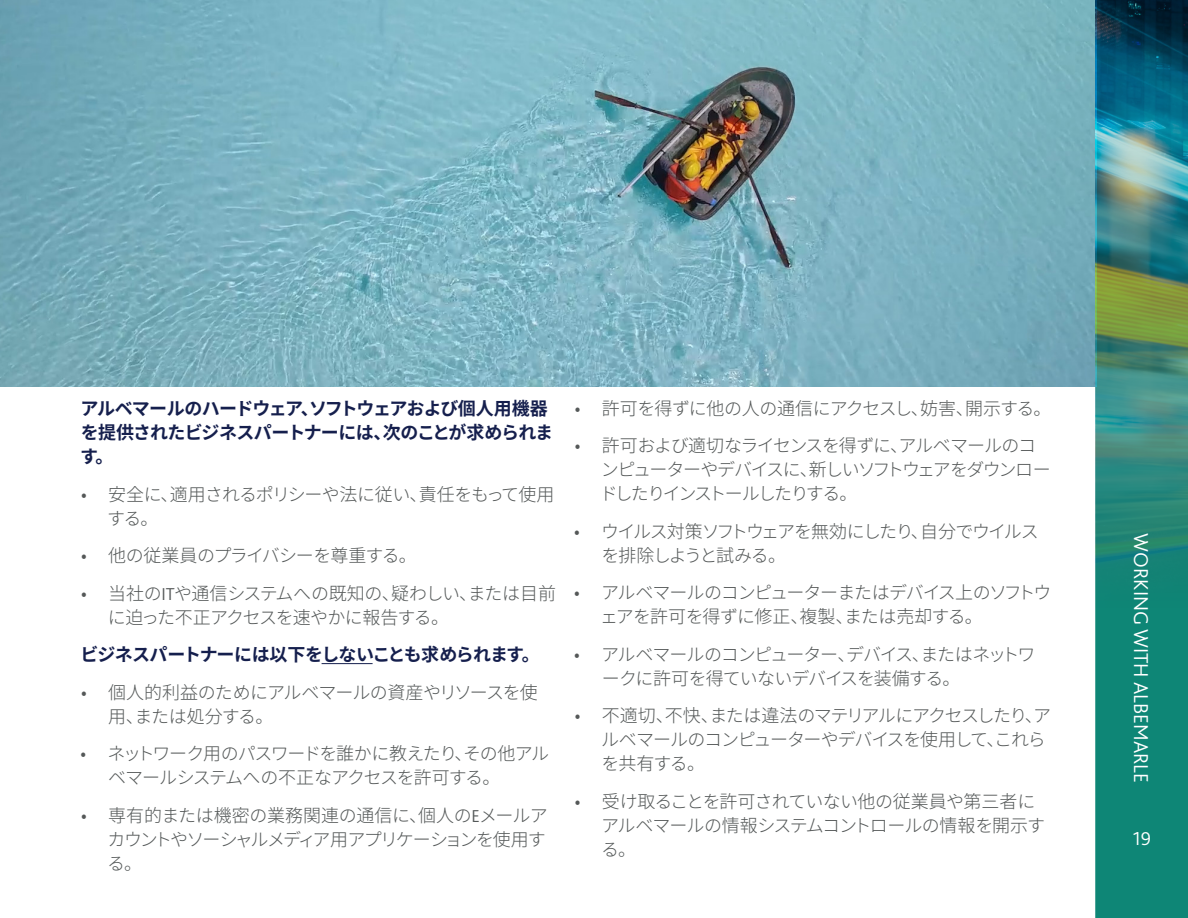
<style>
.page{position:relative;width:1188px;height:918px;background:#fff}
.page>*{position:absolute;margin:0;border:0;box-sizing:border-box;transform-origin:0 0}
.t1{font:300 21px "Bliss";color:#fff}
.t2{font:300 19.5px "Bliss";color:#fff}
.t3{font:300 18px/24px "Noto Sans CJ Kjp";letter-spacing:-.06em;color:#545858}
.t4{font:300 18px/24px "Noto Sans CJ Kjp";letter-spacing:-.08em;color:#545858}
.t5{font:700 18px/24px "Noto Sans CJ Kjp";letter-spacing:-.045em;color:#151f4d}
.t6{font:300 18px/24px "Noto Sans CJ Kjp";letter-spacing:-.04em;color:#545858}
.t7{font:300 18px/24px "Noto Sans CJ Kjp";letter-spacing:-.035em;color:#545858}
.t8{font:300 18px/24px "Noto Sans CJ Kjp";letter-spacing:-.03em;color:#545858}
.t9{font:300 18px "Noto Sans CJ Kjp";letter-spacing:-.025em;color:#545858}
.s1{font-family:"Bliss"}
</style>
<div class="page">
<div style="left:1096px;top:0;width:92px;height:918px;background:#0e8676"></div>
<img style="left:1096px;top:0;width:92px;height:562px">
<img style="left:0;top:0;width:1097px;height:387px">
<hr style="left:322px;top:663px;width:51px;height:1px;background:#151f4d">
<p class="t5" style="left:80px;top:397px;width:475px">アルベマールのハードウェア、ソフトウェアおよび個人用機器を提供されたビジネスパートナーには、次のことが求められます。</p>
<p class="t6" style="left:107px;top:482px;width:449px;text-indent:-26px">• 安全に、適用されるポリシーや法に従い、責任をもって使用する。</p>
<p class="t3" style="left:81px;top:544px;width:337px">• 他の従業員のプライバシーを尊重する。</p>
<p class="t8" style="left:108px;top:581px;width:450px;text-indent:-27px">• 当社の<span class="s1">IT</span>や通信システムへの既知の、疑わしい、または目前に迫った不正アクセスを速やかに報告する。</p>
<p class="t5" style="left:81px;top:643px;width:461px">ビジネスパートナーには以下をしないことも求められます。</p>
<p class="t6" style="left:108px;top:680px;width:431px;text-indent:-27px">• 個人的利益のためにアルベマールの資産やリソースを使用、または処分する。</p>
<p class="t3" style="left:108px;top:742px;width:442px;text-indent:-28px">• ネットワーク用のパスワードを誰かに教えたり、その他アルベマールシステムへの不正なアクセスを許可する。</p>
<p class="t3" style="left:107px;top:803px;width:442px;text-align:justify;text-indent:-26px">• 専有的または機密の業務関連の通信に、個人の<span class="s1">E</span>メールアカウントやソーシャルメディア用アプリケーションを使用する。</p>
<p class="t9" style="left:575px;top:398px;width:478px">• 許可を得ずに他の人の通信にアクセスし、妨害、開示する。</p>
<p class="t4" style="left:600px;top:434px;width:453px;text-indent:-25px">• 許可および適切なライセンスを得ずに、アルベマールのコンピューターやデバイスに、新しいソフトウェアをダウンロードしたりインストールしたりする。</p>
<p class="t4" style="left:602px;top:520px;width:439px;text-indent:-27px">• ウイルス対策ソフトウェアを無効にしたり、自分でウイルスを排除しようと試みる。</p>
<p class="t3" style="left:600px;top:581px;width:453px;text-indent:-26px">• アルベマールのコンピューターまたはデバイス上のソフトウェアを許可を得ずに修正、複製、または売却する。</p>
<p class="t3" style="left:602px;top:643px;width:435px;text-indent:-28px">• アルベマールのコンピューター、デバイス、またはネットワークに許可を得ていないデバイスを装備する。</p>
<p class="t3" style="left:601px;top:704px;width:452px;text-indent:-26px">• 不適切、不快、または違法のマテリアルにアクセスしたり、アルベマールのコンピューターやデバイスを使用して、これらを共有する。</p>
<p class="t7" style="left:601px;top:790px;width:446px;text-indent:-26px">• 受け取ることを許可されていない他の従業員や第三者にアルベマールの情報システムコントロールの情報を開示する。</p>
<p class="t1" style="left:1154px;top:533px;width:251px;rotate:90deg">WORKING WITH ALBEMARLE</p>
<p class="t2" style="left:1133px;top:826px;width:20px">19</p>
</div>
